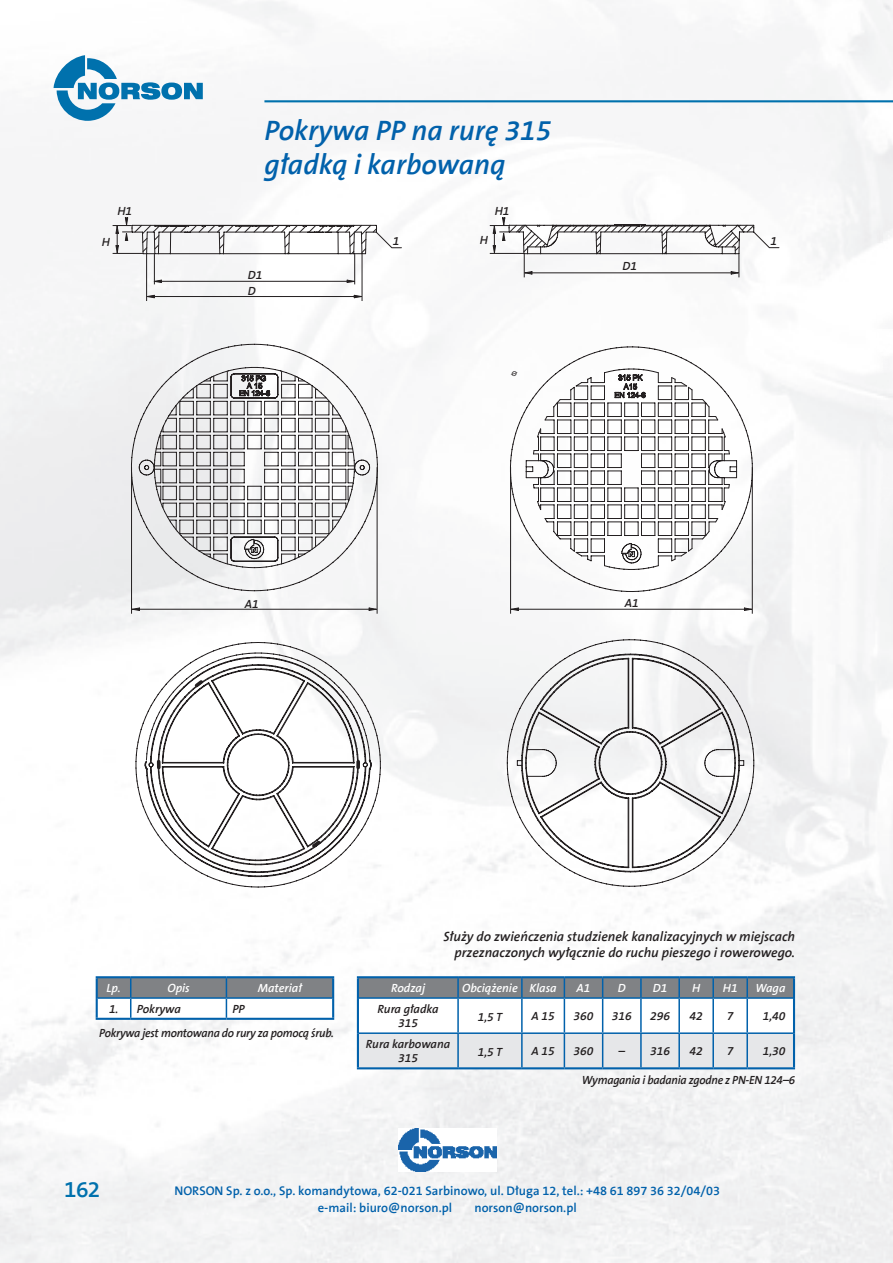
<style>
.page{position:relative;width:893px;height:1263px;background:#fff}
.page>*{position:absolute;margin:0;border:0;box-sizing:border-box;transform-origin:0 0}
.t1{font:italic 700 28.5px/34.2px "The Sans CE Semi";color:#0161ab}
.t2{font:700 22.65px "The Sans CE Semi";color:#0071ad}
.t3{font:italic 700 13.5px/16.2px "The Sans CE Semi";color:#231f20;text-align:right}
.t4{font:700 12.6px/17px "The Sans CE Semi";color:#0161ab}
.t5{font:italic 700 12px "The Sans CE Semi";letter-spacing:-.02em;color:#231f20;scale:.96 1}
.t6{font:italic 700 12px "The Sans CE Semi";letter-spacing:-.02em;color:#231f20}
.t7{font:italic 700 12px "The Sans CE Semi";color:#fff}
.t8{font:italic 700 12px/14.4px "The Sans CE Semi";color:#231f20;text-align:center}
</style>
<div class="page">
<img style="left:0;top:0;width:893px;height:1263px">
<svg style="left:54px;top:55px;width:149px;height:66px"></svg>
<img style="left:398px;top:1129px;width:98px;height:42px">
<hr style="left:264px;top:100px;width:629px;height:2px;background:#0071ad">
<hr style="left:357px;top:976px;width:101px;height:2px;background:#0161ab">
<hr style="left:357px;top:978px;width:2px;height:20px;background:#0161ab">
<hr style="left:458px;top:976px;width:64px;height:2px;background:#0161ab">
<hr style="left:522px;top:976px;width:42px;height:2px;background:#0161ab">
<hr style="left:564px;top:976px;width:39px;height:2px;background:#0161ab">
<hr style="left:603px;top:976px;width:38px;height:2px;background:#0161ab">
<hr style="left:641px;top:976px;width:38px;height:2px;background:#0161ab">
<hr style="left:679px;top:976px;width:34px;height:2px;background:#0161ab">
<hr style="left:713px;top:976px;width:34px;height:2px;background:#0161ab">
<hr style="left:747px;top:976px;width:48px;height:2px;background:#0161ab">
<hr style="left:793px;top:978px;width:2px;height:20px;background:#0161ab">
<hr style="left:357px;top:998px;width:2px;height:35px;background:#0161ab">
<hr style="left:793px;top:998px;width:2px;height:35px;background:#0161ab">
<hr style="left:357px;top:1033px;width:2px;height:34px;background:#0161ab">
<hr style="left:793px;top:1033px;width:2px;height:34px;background:#0161ab">
<hr style="left:357px;top:1067px;width:101px;height:2px;background:#0161ab">
<hr style="left:458px;top:1067px;width:64px;height:2px;background:#0161ab">
<hr style="left:522px;top:1067px;width:42px;height:2px;background:#0161ab">
<hr style="left:564px;top:1067px;width:39px;height:2px;background:#0161ab">
<hr style="left:603px;top:1067px;width:38px;height:2px;background:#0161ab">
<hr style="left:641px;top:1067px;width:38px;height:2px;background:#0161ab">
<hr style="left:679px;top:1067px;width:34px;height:2px;background:#0161ab">
<hr style="left:713px;top:1067px;width:34px;height:2px;background:#0161ab">
<hr style="left:747px;top:1067px;width:48px;height:2px;background:#0161ab">
<svg style="left:358px;top:977px;width:436px;height:91px"></svg>
<hr style="left:359px;top:997px;width:99px;height:2px;background:#0161ab">
<hr style="left:458px;top:997px;width:64px;height:2px;background:#0161ab">
<hr style="left:457px;top:999px;width:2px;height:33px;background:#0161ab">
<hr style="left:522px;top:997px;width:42px;height:2px;background:#0161ab">
<hr style="left:521px;top:999px;width:2px;height:33px;background:#0161ab">
<hr style="left:564px;top:997px;width:39px;height:2px;background:#0161ab">
<hr style="left:564px;top:999px;width:1px;height:33px;background:#0161ab">
<hr style="left:603px;top:997px;width:38px;height:2px;background:#0161ab">
<hr style="left:602px;top:999px;width:1px;height:33px;background:#0161ab">
<hr style="left:641px;top:997px;width:38px;height:2px;background:#0161ab">
<hr style="left:640px;top:999px;width:2px;height:33px;background:#0161ab">
<hr style="left:679px;top:997px;width:34px;height:2px;background:#0161ab">
<hr style="left:678px;top:999px;width:2px;height:33px;background:#0161ab">
<hr style="left:713px;top:997px;width:34px;height:2px;background:#0161ab">
<hr style="left:712px;top:999px;width:2px;height:33px;background:#0161ab">
<hr style="left:747px;top:997px;width:46px;height:2px;background:#0161ab">
<hr style="left:746px;top:999px;width:2px;height:33px;background:#0161ab">
<hr style="left:359px;top:1032px;width:99px;height:2px;background:#0161ab">
<hr style="left:458px;top:1032px;width:64px;height:2px;background:#0161ab">
<hr style="left:457px;top:1034px;width:2px;height:33px;background:#0161ab">
<hr style="left:522px;top:1032px;width:42px;height:2px;background:#0161ab">
<hr style="left:521px;top:1034px;width:2px;height:33px;background:#0161ab">
<hr style="left:564px;top:1032px;width:39px;height:2px;background:#0161ab">
<hr style="left:564px;top:1034px;width:1px;height:33px;background:#0161ab">
<hr style="left:603px;top:1032px;width:38px;height:2px;background:#0161ab">
<hr style="left:602px;top:1034px;width:1px;height:33px;background:#0161ab">
<hr style="left:641px;top:1032px;width:38px;height:2px;background:#0161ab">
<hr style="left:640px;top:1034px;width:2px;height:33px;background:#0161ab">
<hr style="left:679px;top:1032px;width:34px;height:2px;background:#0161ab">
<hr style="left:678px;top:1034px;width:2px;height:33px;background:#0161ab">
<hr style="left:713px;top:1032px;width:34px;height:2px;background:#0161ab">
<hr style="left:712px;top:1034px;width:2px;height:33px;background:#0161ab">
<hr style="left:747px;top:1032px;width:46px;height:2px;background:#0161ab">
<hr style="left:746px;top:1034px;width:2px;height:33px;background:#0161ab">
<hr style="left:96px;top:976px;width:35px;height:2px;background:#0161ab">
<hr style="left:96px;top:978px;width:2px;height:20px;background:#0161ab">
<hr style="left:131px;top:976px;width:95px;height:2px;background:#0161ab">
<hr style="left:226px;top:976px;width:108px;height:2px;background:#0161ab">
<hr style="left:332px;top:978px;width:2px;height:20px;background:#0161ab">
<hr style="left:96px;top:998px;width:2px;height:20px;background:#0161ab">
<hr style="left:332px;top:998px;width:2px;height:20px;background:#0161ab">
<hr style="left:96px;top:1018px;width:35px;height:2px;background:#0161ab">
<hr style="left:131px;top:1018px;width:95px;height:2px;background:#0161ab">
<hr style="left:226px;top:1018px;width:108px;height:2px;background:#0161ab">
<svg style="left:97px;top:977px;width:236px;height:42px"></svg>
<svg style="left:131px;top:344px;width:247px;height:247px"></svg>
<svg style="left:146px;top:367px;width:209px;height:201px"></svg>
<svg style="left:147px;top:295px;width:7px;height:3px"></svg>
<svg style="left:132px;top:608px;width:8px;height:3px"></svg>
<svg style="left:511px;top:608px;width:7px;height:3px"></svg>
<svg style="left:354px;top:295px;width:8px;height:3px"></svg>
<svg style="left:369px;top:608px;width:7px;height:3px"></svg>
<svg style="left:744px;top:608px;width:8px;height:3px"></svg>
<svg style="left:155px;top:280px;width:7px;height:3px"></svg>
<svg style="left:347px;top:280px;width:7px;height:3px"></svg>
<svg style="left:135px;top:642px;width:246px;height:245px"></svg>
<svg style="left:145px;top:652px;width:227px;height:225px"></svg>
<svg style="left:510px;top:346px;width:243px;height:246px"></svg>
<svg style="left:526px;top:369px;width:211px;height:201px"></svg>
<svg style="left:507px;top:639px;width:247px;height:248px"></svg>
<svg style="left:517px;top:654px;width:227px;height:218px"></svg>
<hr style="left:161px;top:281px;width:186px;height:1px;background:#231f20">
<hr style="left:154px;top:296px;width:200px;height:1px;background:#231f20">
<hr style="left:138px;top:609px;width:232px;height:1px;background:#231f20">
<hr style="left:517px;top:609px;width:229px;height:1px;background:#231f20">
<hr style="left:154px;top:254px;width:1px;height:30px;background:#231f20">
<hr style="left:146px;top:254px;width:1px;height:47px;background:#231f20">
<hr style="left:131px;top:467px;width:1px;height:147px;background:#231f20">
<hr style="left:510px;top:467px;width:1px;height:147px;background:#231f20">
<hr style="left:362px;top:254px;width:1px;height:47px;background:#231f20">
<hr style="left:377px;top:467px;width:1px;height:147px;background:#231f20">
<hr style="left:752px;top:467px;width:1px;height:147px;background:#231f20">
<hr style="left:354px;top:254px;width:1px;height:30px;background:#231f20">
<svg style="left:113px;top:218px;width:289px;height:37px"></svg>
<svg style="left:490px;top:218px;width:289px;height:59px"></svg>
<img style="left:877px;top:226px;width:16px;height:349px">
<svg style="left:511px;top:370px;width:7px;height:7px"></svg>
<h1 class="t1" style="left:264px;top:114px;width:289px">Pokrywa PP na rurę 315 gładką i karbowaną</h1>
<p class="t6" style="left:117px;top:204px;width:16px">H1</p>
<p class="t6" style="left:495px;top:204px;width:16px">H1</p>
<p class="t6" style="left:480px;top:233px;width:10px">H</p>
<p class="t6" style="left:248px;top:268px;width:16px">D1</p>
<p class="t6" style="left:393px;top:234px;width:8px">1</p>
<p class="t6" style="left:770px;top:234px;width:8px">1</p>
<p class="t6" style="left:102px;top:235px;width:10px">H</p>
<p class="t6" style="left:623px;top:259px;width:16px">D1</p>
<p class="t6" style="left:248px;top:284px;width:9px">D</p>
<p class="t6" style="left:245px;top:597px;width:15px">A1</p>
<p class="t6" style="left:625px;top:596px;width:15px">A1</p>
<p class="t7" style="left:107px;top:981px;width:16px">Lp.</p>
<p class="t7" style="left:167px;top:981px;width:24px">Opis</p>
<p class="t7" style="left:258px;top:981px;width:46px">Materiał</p>
<p class="t8" style="left:109px;top:1002px;width:73px">1. Pokrywa</p>
<p class="t6" style="left:232px;top:1002px;width:14px">PP</p>
<p class="t5" style="left:99px;top:1026px;width:246px">Pokrywa jest montowana do rury za pomocą śrub.</p>
<p class="t3" style="left:443px;top:929px;width:353px">Służy do zwieńczenia studzienek kanalizacyjnych w miejscach przeznaczonych wyłącznie do ruchu pieszego i rowerowego.</p>
<p class="t7" style="left:391px;top:981px;width:35px">Rodzaj</p>
<p class="t7" style="left:462px;top:981px;width:96px">Obciążenie Klasa</p>
<p class="t7" style="left:577px;top:981px;width:15px">A1</p>
<p class="t7" style="left:618px;top:981px;width:9px">D</p>
<p class="t7" style="left:653px;top:981px;width:16px">D1</p>
<p class="t7" style="left:692px;top:981px;width:10px">H</p>
<p class="t7" style="left:723px;top:981px;width:16px">H1</p>
<p class="t7" style="left:755px;top:981px;width:32px">Waga</p>
<p class="t8" style="left:378px;top:1002px;width:63px">Rura gładka<br>315</p>
<p class="t6" style="left:478px;top:1010px;width:26px">1,5 T</p>
<p class="t6" style="left:532px;top:1009px;width:25px">A 15</p>
<p class="t6" style="left:574px;top:1009px;width:21px">360</p>
<p class="t6" style="left:612px;top:1009px;width:21px">316</p>
<p class="t6" style="left:650px;top:1009px;width:21px">296</p>
<p class="t6" style="left:690px;top:1009px;width:15px">42</p>
<p class="t6" style="left:727px;top:1009px;width:8px">7</p>
<p class="t6" style="left:763px;top:1009px;width:24px">1,40</p>
<p class="t8" style="left:366px;top:1037px;width:86px">Rura karbowana<br>315</p>
<p class="t6" style="left:478px;top:1045px;width:26px">1,5 T</p>
<p class="t6" style="left:532px;top:1044px;width:25px">A 15</p>
<p class="t6" style="left:574px;top:1044px;width:21px">360</p>
<p class="t6" style="left:618px;top:1044px;width:53px">– 316</p>
<p class="t6" style="left:690px;top:1044px;width:15px">42</p>
<p class="t6" style="left:727px;top:1044px;width:8px">7</p>
<p class="t6" style="left:763px;top:1044px;width:24px">1,30</p>
<p class="t5" style="left:582px;top:1073px;width:224px">Wymagania i badania zgodne z PN-EN 124–6</p>
<h2 class="t2" style="left:64px;top:1177px;width:38px">162</h2>
<p class="t4" style="left:318px;top:1183px;width:404px;text-indent:-143px">NORSON Sp. z o.o., Sp. komandytowa, 62-021 Sarbinowo, ul. Długa 12, tel.: +48 61 897 36 32/04/03 e-mail: biuro@norson.pl</p>
<p class="t4" style="left:474px;top:1200px;width:104px">norson@norson.pl</p>
</div>
